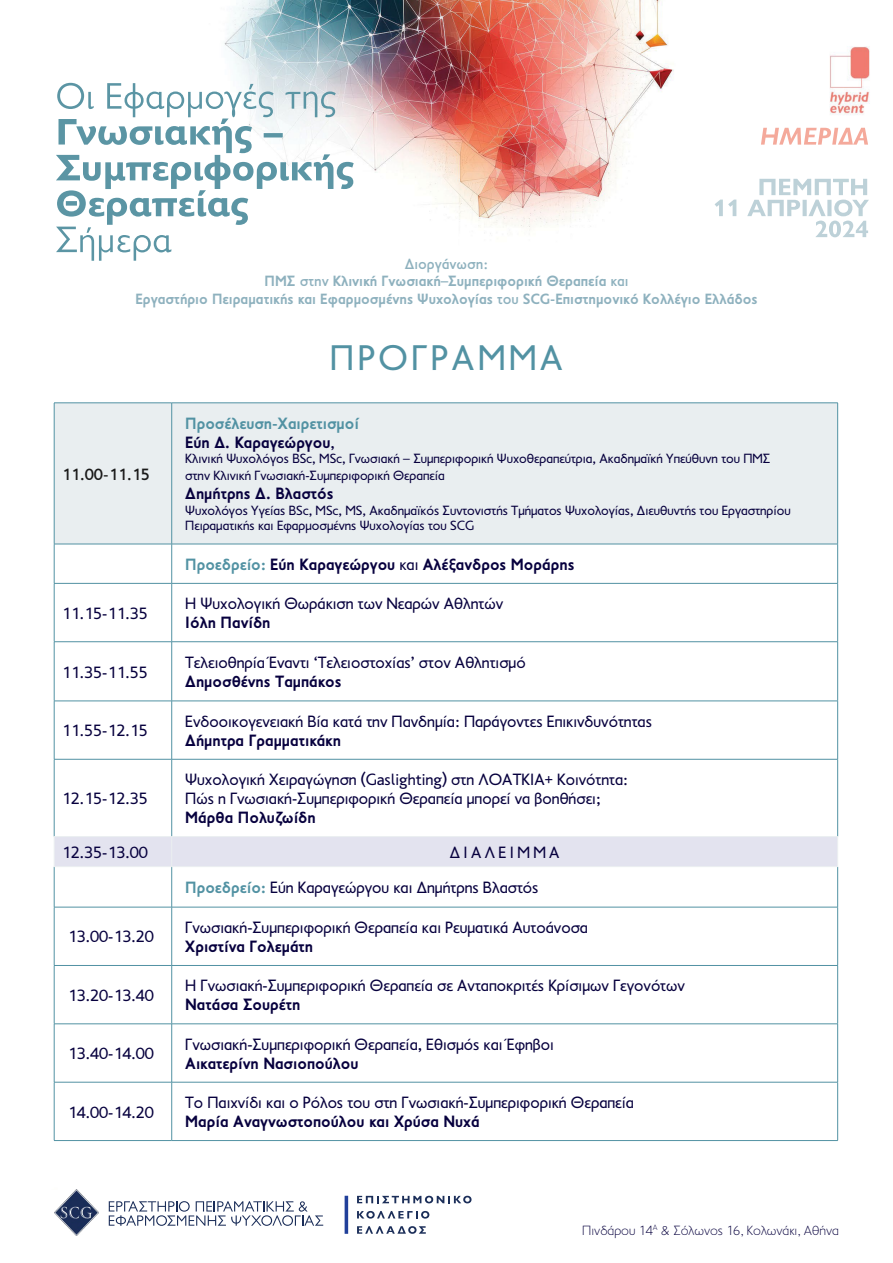
<style>
.page{position:relative;width:893px;height:1263px;background:#fff}
.page>*{position:absolute;margin:0;border:0;box-sizing:border-box;transform-origin:0 0}
.t1{font:36px "PF Transport";letter-spacing:.1em;color:#5292a3}
.t2{font:16.5px/18.9px "PF Transport";color:#07003e}
.t3{font:700 16.5px "PF Transport";color:#07003e}
.t4{font:700 16.5px/19px "PF Transport";color:#5292a3}
.t5{font:500 16.5px "PF Transport";color:#1a1a1a}
.t6{font:700 15px/17.2px "PF Transport";color:#8eb1be;text-align:center}
.t7{font:13.5px/17.2px "PF Transport";color:#07003e}
.t8{font:100 13.5px "PF Transport";color:#07003e}
.s1{font-weight:500}
.s2{color:#07003e}
.s3{font-weight:400;color:#07003e}
.s4{color:#5292a3}
.s5{font-weight:400}
.s6{font-weight:700;color:#5292a3}
</style>
<div class="page">
<img style="left:53px;top:0;width:817px;height:1141px">
<div style="left:55px;top:404px;width:782px;height:140px;background:#e9eef0"></div>
<hr style="left:54px;top:403px;width:118px;height:1px;background:#5292a3">
<hr style="left:54px;top:403px;width:1px;height:141px;background:#5292a3">
<hr style="left:172px;top:403px;width:666px;height:1px;background:#5292a3">
<hr style="left:171px;top:403px;width:1px;height:141px;background:#5292a3">
<hr style="left:837px;top:403px;width:1px;height:141px;background:#5292a3">
<hr style="left:54px;top:544px;width:118px;height:1px;background:#5292a3">
<hr style="left:54px;top:544px;width:1px;height:39px;background:#5292a3">
<hr style="left:172px;top:544px;width:666px;height:1px;background:#5292a3">
<hr style="left:171px;top:544px;width:1px;height:39px;background:#5292a3">
<hr style="left:837px;top:544px;width:1px;height:39px;background:#5292a3">
<hr style="left:54px;top:583px;width:118px;height:1px;background:#5292a3">
<hr style="left:54px;top:583px;width:1px;height:58px;background:#5292a3">
<hr style="left:172px;top:583px;width:666px;height:1px;background:#5292a3">
<hr style="left:171px;top:583px;width:1px;height:58px;background:#5292a3">
<hr style="left:837px;top:583px;width:1px;height:58px;background:#5292a3">
<hr style="left:54px;top:641px;width:118px;height:1px;background:#5292a3">
<hr style="left:54px;top:642px;width:1px;height:59px;background:#5292a3">
<hr style="left:172px;top:641px;width:666px;height:1px;background:#5292a3">
<hr style="left:171px;top:642px;width:1px;height:59px;background:#5292a3">
<hr style="left:837px;top:642px;width:1px;height:59px;background:#5292a3">
<hr style="left:54px;top:701px;width:118px;height:1px;background:#5292a3">
<hr style="left:54px;top:701px;width:1px;height:58px;background:#5292a3">
<hr style="left:172px;top:701px;width:666px;height:1px;background:#5292a3">
<hr style="left:171px;top:701px;width:1px;height:58px;background:#5292a3">
<hr style="left:837px;top:701px;width:1px;height:58px;background:#5292a3">
<hr style="left:54px;top:759px;width:118px;height:1px;background:#5292a3">
<hr style="left:54px;top:759px;width:1px;height:77px;background:#5292a3">
<hr style="left:172px;top:759px;width:666px;height:1px;background:#5292a3">
<hr style="left:171px;top:759px;width:1px;height:77px;background:#5292a3">
<hr style="left:837px;top:759px;width:1px;height:77px;background:#5292a3">
<hr style="left:54px;top:867px;width:1px;height:40px;background:#5292a3">
<hr style="left:171px;top:867px;width:1px;height:40px;background:#5292a3">
<hr style="left:837px;top:867px;width:1px;height:40px;background:#5292a3">
<hr style="left:54px;top:907px;width:118px;height:1px;background:#5292a3">
<hr style="left:54px;top:907px;width:1px;height:58px;background:#5292a3">
<hr style="left:172px;top:907px;width:666px;height:1px;background:#5292a3">
<hr style="left:171px;top:907px;width:1px;height:58px;background:#5292a3">
<hr style="left:837px;top:907px;width:1px;height:58px;background:#5292a3">
<hr style="left:54px;top:965px;width:118px;height:1px;background:#5292a3">
<hr style="left:54px;top:966px;width:1px;height:58px;background:#5292a3">
<hr style="left:172px;top:965px;width:666px;height:1px;background:#5292a3">
<hr style="left:171px;top:966px;width:1px;height:58px;background:#5292a3">
<hr style="left:837px;top:966px;width:1px;height:58px;background:#5292a3">
<hr style="left:54px;top:1023px;width:118px;height:1px;background:#5292a3">
<hr style="left:54px;top:1024px;width:1px;height:58px;background:#5292a3">
<hr style="left:172px;top:1023px;width:666px;height:1px;background:#5292a3">
<hr style="left:171px;top:1024px;width:1px;height:58px;background:#5292a3">
<hr style="left:837px;top:1024px;width:1px;height:58px;background:#5292a3">
<hr style="left:54px;top:1082px;width:118px;height:1px;background:#5292a3">
<hr style="left:54px;top:1082px;width:1px;height:58px;background:#5292a3">
<hr style="left:172px;top:1082px;width:666px;height:1px;background:#5292a3">
<hr style="left:171px;top:1082px;width:1px;height:58px;background:#5292a3">
<hr style="left:837px;top:1082px;width:1px;height:58px;background:#5292a3">
<hr style="left:54px;top:1140px;width:118px;height:1px;background:#5292a3">
<hr style="left:172px;top:1140px;width:666px;height:1px;background:#5292a3">
<hr style="left:54px;top:836px;width:118px;height:1px;background:#ebeff1">
<hr style="left:172px;top:836px;width:666px;height:1px;background:#ebeff1">
<div style="left:54px;top:837px;width:784px;height:29px;background:#e3e3ef"></div>
<hr style="left:54px;top:866px;width:118px;height:1px;background:#ebeff1">
<hr style="left:172px;top:866px;width:666px;height:1px;background:#ebeff1">
<svg style="left:357px;top:1196px;width:115px;height:7px"></svg>
<svg style="left:357px;top:1211px;width:72px;height:7px"></svg>
<svg style="left:357px;top:1226px;width:69px;height:8px"></svg>
<hr style="left:345px;top:1196px;width:3px;height:38px;background:#21409a">
<img style="left:54px;top:1189px;width:44px;height:47px">
<svg style="left:109px;top:1201px;width:214px;height:25px"></svg>
<p class="t6" style="left:135px;top:255px;width:624px"><span class="s1">Διοργάνωση:<br></span>ΠΜΣ <span class="s1">στην</span> Κλινική Γνωσιακή–Συμπεριφορική Θεραπεία <span class="s1">και<br></span>Εργαστήριο Πειραματικής και Εφαρμοσμένης Ψυχολογίας <span class="s1">του</span> SCG-Επιστημονικό Κολλέγιο Ελλάδος</p>
<p class="t5" style="left:62px;top:464px;width:90px">11.00-11.15</p>
<p class="t2" style="left:62px;top:604px;width:88px">11.15-11.35</p>
<p class="t2" style="left:62px;top:662px;width:88px">11.35-11.55</p>
<h1 class="t1" style="left:330px;top:337px;width:235px">ΠΡΟΓΡΑΜΜΑ</h1>
<p class="t4" style="left:185px;top:414px;width:175px">Προσέλευση-Χαιρετισμοί<br><span class="s2">Εύη Δ. Καραγεώργου</span><span class="s3">,</span></p>
<p class="t7" style="left:185px;top:450px;width:587px">Κλινική Ψυχολόγος BSc, MSc, Γνωσιακή – Συμπεριφορική Ψυχοθεραπεύτρια, Ακαδημαϊκή Υπεύθυνη του ΠΜΣ στην Κλινική Γνωσιακή-Συμπεριφορική Θεραπεία</p>
<p class="t3" style="left:185px;top:484px;width:150px">Δημήτρης Δ. Βλαστός</p>
<p class="t7" style="left:185px;top:503px;width:607px;line-height:15.6px">Ψυχολόγος Υγείας BSc, MSc, MS, Ακαδημαϊκός Συντονιστής Τμήματος Ψυχολογίας, Διευθυντής του Εργαστηρίου<br>Πειραματικής και Εφαρμοσμένης Ψυχολογίας του SCG</p>
<p class="t3" style="left:185px;top:555px;width:391px"><span class="s4">Προεδρείο:</span> Εύη Καραγεώργου <span class="s5">και</span> Αλέξανδρος Μοράρης</p>
<p class="t2" style="left:185px;top:594px;width:319px">Η Ψυχολογική Θωράκιση των Νεαρών Αθλητών</p>
<p class="t3" style="left:185px;top:613px;width:87px">Ιόλη Πανίδη</p>
<p class="t2" style="left:185px;top:653px;width:342px">Τελειοθηρία Έναντι ‘Τελειοστοχίας’ στον Αθλητισμό</p>
<p class="t3" style="left:185px;top:672px;width:158px">Δημοσθένης Ταμπάκος</p>
<p class="t2" style="left:62px;top:721px;width:88px">11.55-12.15</p>
<p class="t2" style="left:185px;top:712px;width:468px">Ενδοοικογενειακή Βία κατά την Πανδημία: Παράγοντες Επικινδυνότητας</p>
<p class="t3" style="left:185px;top:731px;width:157px">Δήμητρα Γραμματικάκη</p>
<p class="t2" style="left:62px;top:789px;width:88px">12.15-12.35</p>
<p class="t2" style="left:185px;top:770px;width:444px">Ψυχολογική Χειραγώγηση (Gaslighting) στη ΛΟΑΤΚΙΑ+ Κοινότητα:<br>Πώς η Γνωσιακή-Συμπεριφορική Θεραπεία μπορεί να βοηθήσει;</p>
<p class="t3" style="left:185px;top:808px;width:132px">Μάρθα Πολυζωίδη</p>
<p class="t2" style="left:62px;top:843px;width:88px">12.35-13.00</p>
<p class="t2" style="left:185px;top:835px;width:376px;line-height:35.2px;text-indent:264px">ΔΙΑΛΕΙΜΜΑ<br><span class="s6">Προεδρείο:</span> Εύη Καραγεώργου και Δημήτρης Βλαστός</p>
<p class="t2" style="left:68px;top:927px;width:88px">13.00-13.20</p>
<p class="t2" style="left:185px;top:918px;width:404px">Γνωσιακή-Συμπεριφορική Θεραπεία και Ρευματικά Αυτοάνοσα</p>
<p class="t3" style="left:185px;top:937px;width:129px">Χριστίνα Γολεμάτη</p>
<p class="t2" style="left:68px;top:986px;width:88px">13.20-13.40</p>
<p class="t2" style="left:185px;top:976px;width:501px">Η Γνωσιακή-Συμπεριφορική Θεραπεία σε Ανταποκριτές Κρίσιμων Γεγονότων</p>
<p class="t3" style="left:185px;top:995px;width:117px">Νατάσα Σουρέτη</p>
<p class="t2" style="left:68px;top:1044px;width:88px">13.40-14.00</p>
<p class="t2" style="left:185px;top:1035px;width:370px">Γνωσιακή-Συμπεριφορική Θεραπεία, Εθισμός και Έφηβοι</p>
<p class="t3" style="left:185px;top:1053px;width:175px">Αικατερίνη Νασιοπούλου</p>
<p class="t2" style="left:68px;top:1102px;width:88px">14.00-14.20</p>
<p class="t2" style="left:185px;top:1093px;width:450px">Το Παιχνίδι και ο Ρόλος του στη Γνωσιακή-Συμπεριφορική Θεραπεία</p>
<p class="t3" style="left:185px;top:1112px;width:296px">Μαρία Αναγνωστοπούλου και Χρύσα Νυχά</p>
<p class="t8" style="left:582px;top:1222px;width:258px">Πινδάρου 14<sup>Α</sup> &amp; Σόλωνος 16, Κολωνάκι, Αθήνα</p>
</div>
